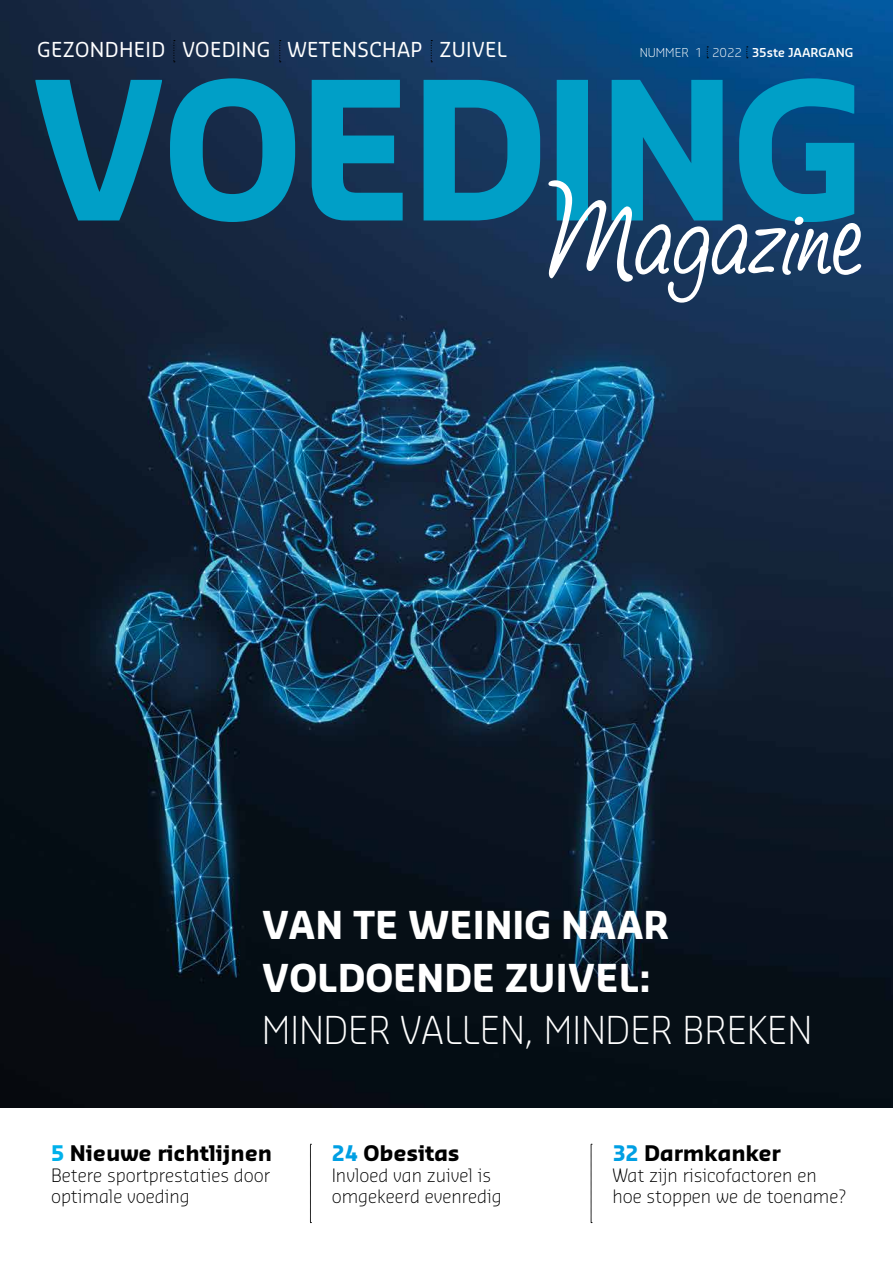
<style>
.page{position:relative;width:893px;height:1263px;background:#fff}
.page>*{position:absolute;margin:0;border:0;box-sizing:border-box;transform-origin:0 0}
.t1{font:700 37.5px/52.5px "Sansa Std";color:#fff}
.t2{font:300 37.5px "Sansa Std";color:#fff}
.t3{font:700 21px "Sansa Std";color:#000}
.t4{font:20.1px "Sansa Std";letter-spacing:.02em;color:#fff}
.t5{font:300 18px/21px "Sansa Std";color:#000}
.t6{font:600 12px "Sansa Std";color:#fff}
.s1{font-weight:300}
.s2{color:#00b1eb}
.s3{color:#009fe3}
</style>
<div class="page">
<img style="left:0;top:0;width:893px;height:1108px">
<svg style="left:173px;top:40px;width:2px;height:22px"></svg>
<svg style="left:431px;top:40px;width:1px;height:22px"></svg>
<svg style="left:279px;top:40px;width:2px;height:22px"></svg>
<svg style="left:35px;top:78px;width:819px;height:144px;background:#096a91"></svg>
<svg style="left:707px;top:46px;width:1px;height:12px"></svg>
<svg style="left:746px;top:46px;width:2px;height:12px"></svg>
<svg style="left:310px;top:1144px;width:1px;height:79px"></svg>
<svg style="left:591px;top:1144px;width:1px;height:79px"></svg>
<svg style="left:548px;top:180px;width:313px;height:123px;background:#3b6e8e"></svg>
<p class="t4" style="left:37px;top:36px;width:471px">GEZONDHEID VOEDING WETENSCHAP ZUIVEL</p>
<p class="t6" style="left:640px;top:44px;width:215px"><span class="s1">NUMMER 1 2022</span> 35ste JAARGANG</p>
<h1 class="t1" style="left:262px;top:897px;width:408px">VAN TE WEINIG NAAR<br>VOLDOENDE ZUIVEL:</h1>
<h1 class="t2" style="left:262px;top:1005px;width:551px">MINDER VALLEN, MINDER BREKEN</h1>
<p class="t3" style="left:51px;top:1139px;width:223px"><span class="s2">5</span> Nieuwe richtlijnen</p>
<p class="t5" style="left:51px;top:1164px;width:221px">Betere sportprestaties door optimale voeding</p>
<p class="t3" style="left:332px;top:1139px;width:129px"><span class="s3">24</span> Obesitas</p>
<p class="t5" style="left:332px;top:1164px;width:172px">Invloed van zuivel is omgekeerd evenredig</p>
<p class="t3" style="left:612px;top:1139px;width:170px"><span class="s3">32</span> Darmkanker</p>
<p class="t5" style="left:612px;top:1164px;width:236px">Wat zijn risicofactoren en hoe stoppen we de toename?</p>
</div>
